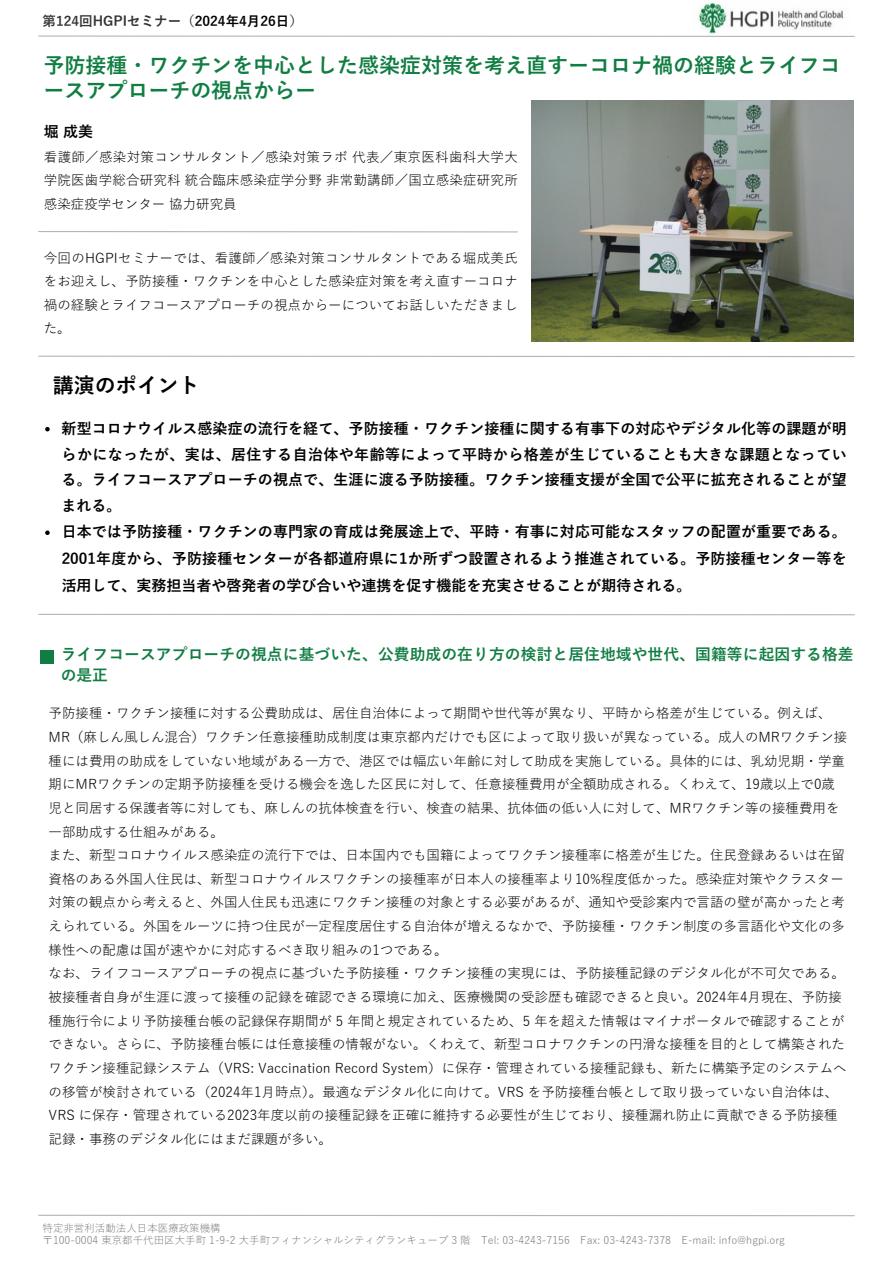
<style>
.page{position:relative;width:891px;height:1262px;background:#fff}
.page>*{position:absolute;margin:0;border:0;box-sizing:border-box;transform-origin:0 0}
.t1{font:700 21px/24.8px "Yu Gothic";color:#107d43}
.t2{font:700 21px "Yu Gothic";color:#000}
.t3{font:700 15.75px/20.2px "Yu Gothic";letter-spacing:.005em;color:#107d43}
.t4{font:700 15px/25.8px "Yu Gothic";letter-spacing:.005em;color:#000;text-align:justify}
.t5{font:13.5px/23.7px "Yu Gothic";color:#000}
.t6{font:700 13.5px "Yu Gothic";color:#343433}
.t7{font:10.5px "Yu Gothic";color:#808080}
.s1{color:#000}
</style>
<div class="page">
<img style="left:532px;top:101px;width:321px;height:240px">
<hr style="left:39px;top:35px;width:815px;height:2px;background:#b4b5b4">
<hr style="left:39px;top:1214px;width:815px;height:1px;background:#b4b5b4">
<hr style="left:39px;top:355px;width:815px;height:2px;background:#b4b5b4">
<img style="left:698px;top:2px;width:146px;height:32px">
<hr style="left:39px;top:231px;width:478px;height:1px;background:#b4b5b4">
<hr style="left:39px;top:613px;width:815px;height:2px;background:#b4b5b4">
<div style="left:41px;top:650px;width:13px;height:13px;background:#107d43"></div>
<svg style="left:45px;top:427px;width:5px;height:4px"></svg>
<svg style="left:45px;top:530px;width:5px;height:5px"></svg>
<h5 class="t6" style="left:43px;top:14px;width:262px">第124回HGPIセミナー（<span class="s1">2024年4月 26日</span> ）</h5>
<p class="t1" style="left:43px;top:54px;width:799px">予防接種・ワクチンを中心とした感染症対策を考え直すーコロナ禍の経験とライフコースアプローチの視点からー</p>
<p class="t4" style="left:44px;top:119px;width:51px">堀成美</p>
<p class="t5" style="left:44px;top:145px;width:476px;text-align:justify">看護師／感染対策コンサルタント／感染対策ラボ代表／東京医科歯科大学大学院医歯学総合研究科統合臨床感染症学分野非常勤講師／国立感染症研究所感染症疫学センター 協力 研究員</p>
<p class="t5" style="left:44px;top:246px;width:476px">今回のHGPIセミナーでは、看護師／感染対策コンサルタントである堀成美氏をお迎えし、予防接種・ワクチンを中心とした感染症対策を考え直すーコロナ禍の経験とライフコースアプローチの視点からーについてお話しいただきました。</p>
<p class="t2" style="left:53px;top:374px;width:148px">講演のポイント</p>
<p class="t4" style="left:62px;top:416px;width:787px">新型コロナウイルス感染症の流行を経て、予防接種・ワクチン接種に関する有事下の対応やデジタル化等の課題が明らかになったが、実は、居住する自治体や年齢等によって平時から格差が生じていることも大きな課題となっている。ライフコースアプローチの視点で、生涯に渡る予防接種。ワクチン接種支援が全国で公平に拡充されることが望まれる。</p>
<h5 class="t4" style="left:62px;top:518px;width:787px;line-height:27px">日 本では予防接種・ワクチンの専門家の育成は発展途上で、平時・有事に対応可能なスタッフの配置が重要である。2001年度から、予防接種センターが各都道府県に1か所ずつ設置されるよう推進されている。予防接種センター等を活用して、実務担当者や啓発者の学び合いや連携を促す機能を充実させることが期待される。</h5>
<h1 class="t3" style="left:61px;top:645px;width:794px">ライフコースアプローチの視点に基づいた、公費助成の在り方の検討と居住地域や世代、国籍等に起因する格差の是正</h1>
<p class="t5" style="left:49px;top:702px;width:800px">予防接種・ワクチン接種に対する公費助成は、居住自 治体によって期間や世代等が異なり、平時から格差が生 じている。例えば、MR（麻しん風しん混合）ワクチン任意接種助成制度は東京都内だけでも区によって取り扱いが異なっている。成人のMRワクチン接種には費用 の助成をしていない地域がある一方で、港区では幅広い年齢に対して助成を実施している。具体的には、乳幼児期・学童期にMRワクチンの定期予防接種を受ける機会を逸した区民 に対して、任意接種費用が全額助成される。くわえて、19歳以上で0歳児と同居する保護者等に対しても、麻しんの抗体検査を行い、検査の結果、抗体価の低い人に対して、MRワクチン等の接種費用 を一部助成する仕組みがある。<br>また、新型コロナウイルス感染症の流行下では、日 本国内でも国籍によってワクチン接種率に格差が生 じた。住民登録あるいは在留資格のある外国人住民 は、新型コロナウイルスワクチンの接種率が日 本人の接種率より10%程度低かった。感染症対策やクラスター対策の観点から考えると、外国人住民 も迅速にワクチン接種の対象とする必要があるが、通知や受診案内で言語の壁が高かったと考えられている。外国をルーツに持つ住民が一定程度居住する自 治体が増えるなかで、予防接種・ワクチン制度の多言語化や文化の多様性への配慮は国が速やかに対応するべき取り組みの1つである。<br>なお、ライフコースアプローチの視点に基づいた予防接種・ワクチン接種の実現には、予防接種記録のデジタル化が不可欠である。被接種者自 身が生涯に渡って接種の記録を確認できる環境に加え、医療機関の受診歴も確認できると良い。2024年4月 現在、予防接種施行令により予防接種台帳の記録保存期間が 5 年間と規定されているため、5 年を超えた情報はマイナポータルで確認することができない。さらに、予防接種台帳には任意接種の情報がない。くわえて、新型コロナワクチンの円滑な接種を目 的として構築されたワクチン接種記録システム（VRS: Vaccination Record System）に保存・管理されている接種記録も、新たに構築予定のシステムへの移管が検討されている（2024年1月 時点）。最適なデジタル化に向けて。VRS を予防接種台帳として取り扱っていない自 治体は、VRS に保存・管理されている2023年度以前の接種記録を正確に維持する必要性が生 じており、接種漏れ防止 に貢献できる予防接種記録・事務のデジタル化にはまだ課題が多い。</p>
<h4 class="t7" style="left:43px;top:1222px;width:180px">特定非営利活動法人日 本医療政策機構</h4>
<h1 class="t7" style="left:43px;top:1234px;width:744px">〒100-0004 東京都千代田 区大手 町 1-9-2 大手 町フィナンシャルシティグランキューブ 3 階 Tel: 03-4243-7156 Fax: 03-4243-7378 E-mail: info@hgpi.org</h1>
</div>
